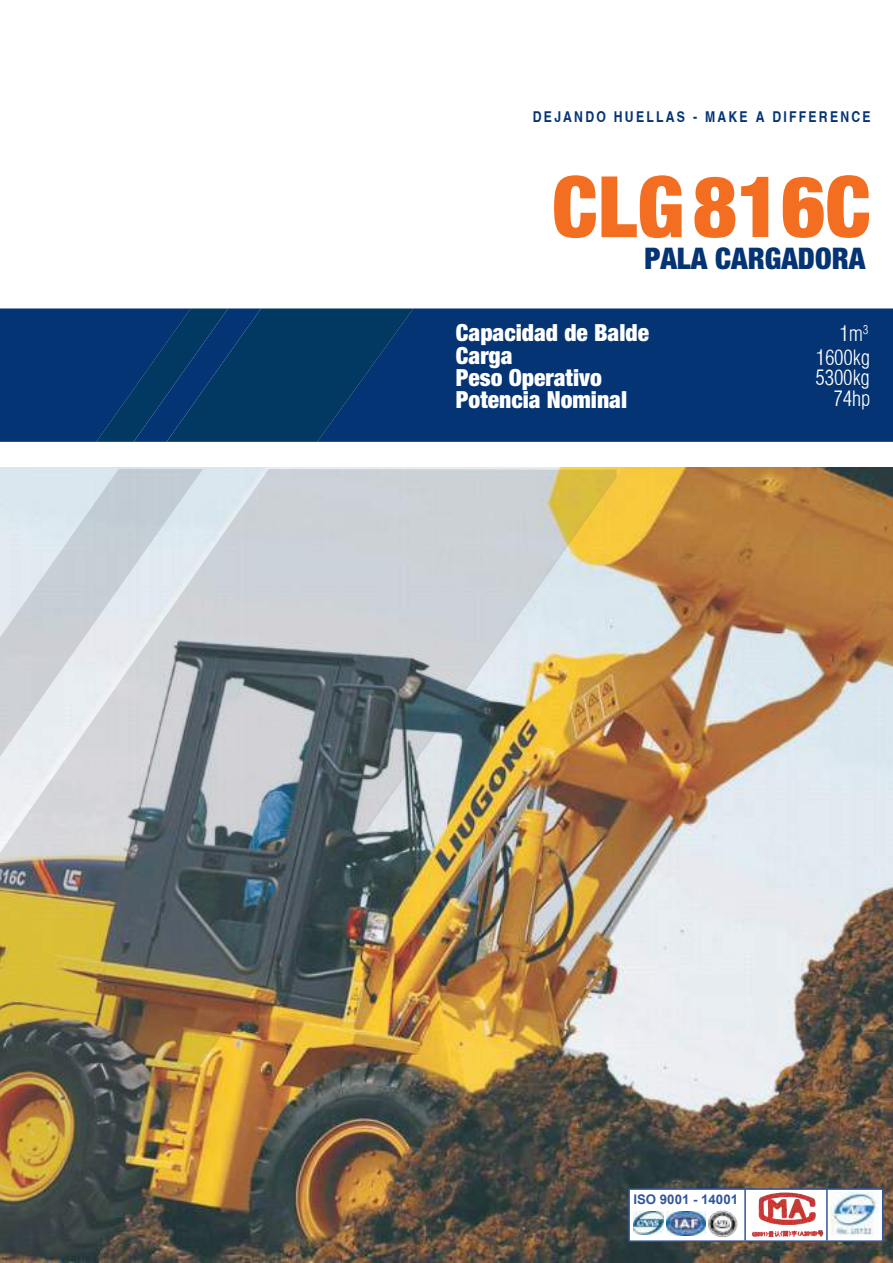
<style>
.page{position:relative;width:893px;height:1263px;background:#fff}
.page>*{position:absolute;margin:0;border:0;box-sizing:border-box;transform-origin:0 0}
.t1{font:900 condensed 84.9px "Helvetica Neue";color:#f36e21}
.t2{font:900 condensed 29.85px "Helvetica Neue";color:#053474}
.t3{font:900 condensed 23.55px/22.2px "Helvetica Neue";color:#fff}
.t4{font:23.55px/23.5px "Helvetica Condensed Light Li";color:#fff;text-align:right}
.t5{font:700 condensed 15px "Helvetica";letter-spacing:.15em;color:#053474}
.t6{font:700 13.2px "Arial";color:#30569a}
</style>
<div class="page">
<img style="left:0;top:468px;width:893px;height:795px">
<div style="left:413px;top:308px;width:480px;height:134px;background:#053474"></div>
<svg style="left:0;top:308px;width:413px;height:134px;background:#05376c"></svg>
<div style="left:628px;top:1188px;width:255px;height:54px;background:#fff;border:2px solid #30569a"></div>
<img style="left:0;top:469px;width:617px;height:791px">
<img style="left:633px;top:1211px;width:31px;height:24px">
<img style="left:667px;top:1211px;width:39px;height:24px">
<img style="left:708px;top:1210px;width:30px;height:28px">
<img style="left:831px;top:1192px;width:47px;height:44px">
<img style="left:744px;top:1189px;width:83px;height:54px">
<hr style="left:744px;top:1189px;width:2px;height:51px;background:#30569a">
<hr style="left:826px;top:1189px;width:2px;height:51px;background:#30569a">
<p class="t5" style="left:533px;top:107px;width:339px">DEJANDO HUELLAS - MAKE A DIFFERENCE</p>
<h1 class="t1" style="left:552px;top:137px;width:320px">CLG816C</h1>
<p class="t2" style="left:644px;top:234px;width:223px">PALA CARGADORA</p>
<p class="t3" style="left:456px;top:321px;width:195px">Capacidad de Balde<br>Carga<br>Peso Operativo<br>Potencia Nominal</p>
<p class="t4" style="left:816px;top:324px;width:56px">1m<sup>3<br></sup>1600kg</p>
<p class="t4" style="left:816px;top:369px;width:56px;line-height:20.7px">5300kg<br>74hp</p>
<p class="t6" style="left:633px;top:1190px;width:106px">ISO 9001 - 14001</p>
</div>
